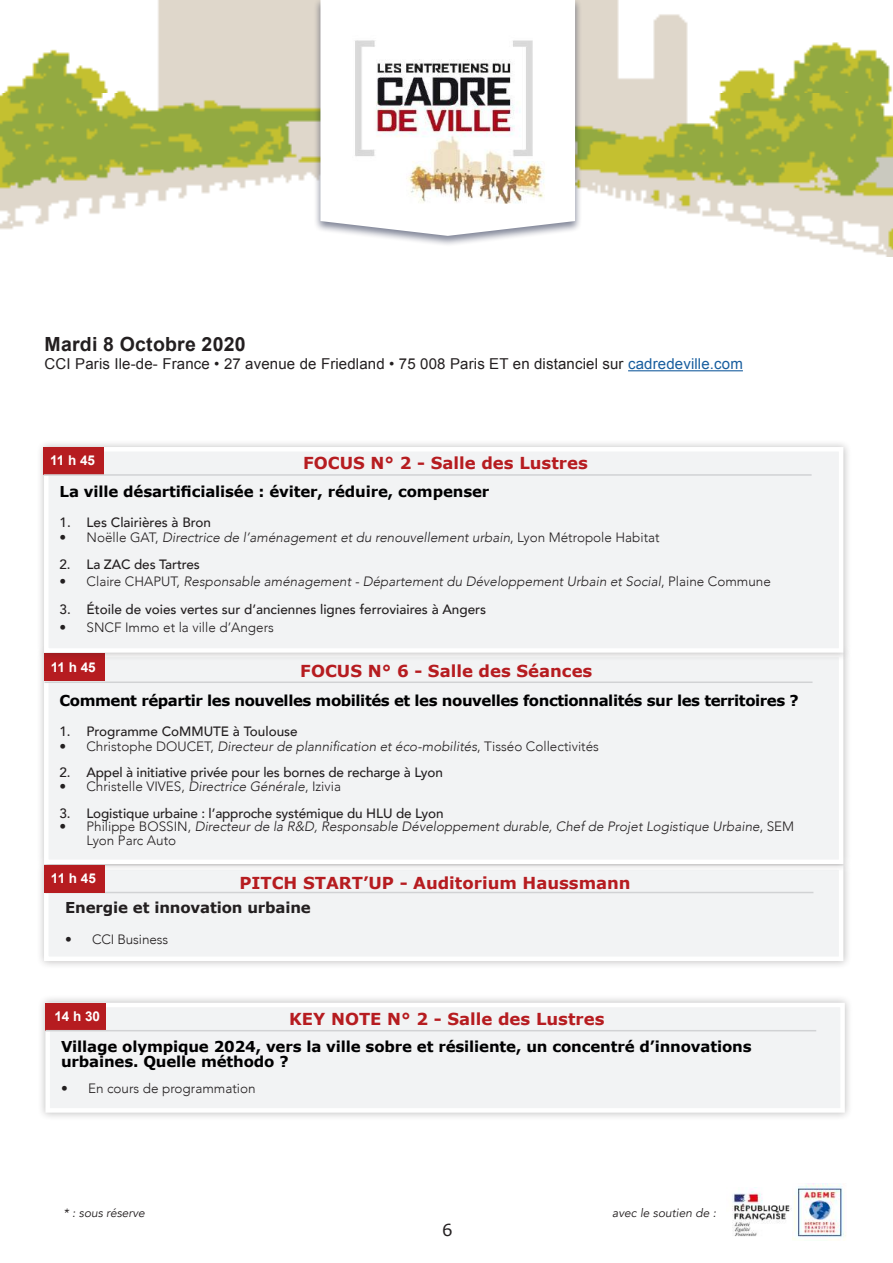
<style>
.page{position:relative;width:893px;height:1263px;background:#fff}
.page>*{position:absolute;margin:0;border:0;box-sizing:border-box;transform-origin:0 0}
.t1{font:700 19.5px "Arial";letter-spacing:.01em;color:#231f20}
.t2{font:700 16.5px "Verdana";color:#b61c20}
.t3{font:16.5px "Verdana";color:#231f20}
.t4{font:700 15px/15px "Verdana";letter-spacing:-.01em;color:#000001}
.t5{font:15px "Arial";letter-spacing:.01em;color:#231f20}
.t6{font:700 15px "Verdana";letter-spacing:-.03em;color:#000001}
.t7{font:700 15px "Verdana";letter-spacing:-.01em;color:#231f20}
.t8{font:italic 300 13.5px/13.5px "Avenir";color:#231f20}
.t9{font:500 13.5px "Avenir";letter-spacing:-.01em;color:#231f20}
.t10{font:300 13.5px "Avenir";color:#231f20}
.t11{font:700 13.5px "Arial";color:#fff}
.t12{font:italic 12px "Avenir";color:#231f20}
.s1{color:#175d9e}
.s2{font-style:normal}
.s3{font-style:italic}
</style>
<div class="page">
<div style="left:36px;top:857px;width:816px;height:112px;background:#231f20;opacity:.3"></div>
<div style="left:44px;top:865px;width:799px;height:96px;background:#f2f3f4;border:4px solid #fff"></div>
<div style="left:36px;top:644px;width:816px;height:228px;background:#231f20;opacity:.3"></div>
<div style="left:44px;top:653px;width:799px;height:211px;background:#f2f3f4;border:4px solid #fff"></div>
<img style="left:0;top:0;width:893px;height:256px">
<div style="left:313px;top:0;width:269px;height:247px;background:#000b2f;opacity:.5"></div>
<svg style="left:320px;top:0;width:255px;height:236px"></svg>
<img style="left:340px;top:29px;width:206px;height:175px">
<hr style="left:45px;top:892px;width:768px;height:1px;background:#d1d2d4">
<div style="left:37px;top:994px;width:816px;height:127px;background:#231f20;opacity:.3"></div>
<div style="left:45px;top:1003px;width:800px;height:110px;background:#f2f3f4;border:4px solid #fff"></div>
<div style="left:45px;top:1003px;width:61px;height:28px;background:#b61c20"></div>
<hr style="left:45px;top:1030px;width:771px;height:1px;background:#d1d2d4">
<div style="left:45px;top:864px;width:60px;height:28px;background:#b61c20"></div>
<hr style="left:45px;top:681px;width:767px;height:2px;background:#d1d2d4">
<div style="left:44px;top:653px;width:61px;height:28px;background:#b61c20"></div>
<hr style="left:628px;top:370px;width:115px;height:1px;background:#175d9e">
<div style="left:36px;top:439px;width:816px;height:222px;background:#231f20;opacity:.3"></div>
<div style="left:44px;top:447px;width:799px;height:206px;background:#f2f3f4;border:4px solid #fff"></div>
<div style="left:44px;top:447px;width:60px;height:28px;background:#b61c20"></div>
<hr style="left:44px;top:474px;width:768px;height:2px;background:#d1d2d4">
<img style="left:732px;top:1187px;width:60px;height:50px">
<img style="left:792px;top:1183px;width:54px;height:57px">
<h1 class="t1" style="left:45px;top:331px;width:202px">Mardi 8 Octobre 2020</h1>
<p class="t5" style="left:45px;top:354px;width:700px">CCI Paris Ile-de- France • 27 avenue de Friedland • 75 008 Paris ET en distanciel sur <span class="s1">cadredeville.com</span></p>
<p class="t11" style="left:50px;top:452px;width:47px">11 h 45</p>
<p class="t2" style="left:303px;top:451px;width:286px">FOCUS N° 2 - Salle des Lustres</p>
<p class="t4" style="left:60px;top:483px;width:431px">La ville désartificialisée : éviter, réduire, compenser</p>
<p class="t9" style="left:60px;top:510px;width:153px">1. Les Clairières à Bron</p>
<p class="t8" style="left:60px;top:530px;width:602px"><span class="s2">• Noëlle GAT,</span> Directrice de l’aménagement et du renouvellement urbain<span class="s2">, Lyon Métropole Habitat</span></p>
<p class="t9" style="left:60px;top:553px;width:142px">2. La ZAC des Tartres</p>
<p class="t8" style="left:60px;top:574px;width:713px"><span class="s2">• Claire CHAPUT,</span> Responsable aménagement - Département du Développement Urbain et Social<span class="s2">, Plaine Commune</span></p>
<p class="t9" style="left:60px;top:598px;width:428px">3. Étoile de voies vertes sur d’anciennes lignes ferroviaires à Angers</p>
<p class="t10" style="left:60px;top:620px;width:216px">• SNCF Immo et la ville d’Angers</p>
<p class="t11" style="left:51px;top:658px;width:47px">11 h 45</p>
<p class="t2" style="left:300px;top:659px;width:294px">FOCUS N° 6 - Salle des Séances</p>
<p class="t6" style="left:59px;top:690px;width:741px">Comment répartir les nouvelles mobilités et les nouvelles fonctionnalités sur les territoires ?</p>
<p class="t9" style="left:59px;top:720px;width:240px">1. Programme CoMMUTE à Toulouse</p>
<p class="t8" style="left:59px;top:740px;width:541px"><span class="s2">• Christophe DOUCET,</span> Directeur de plannification et éco-mobilités<span class="s2">, Tisséo Collectivités</span></p>
<p class="t9" style="left:59px;top:761px;width:385px">2. Appel à initiative privée pour les bornes de recharge à Lyon</p>
<p class="t10" style="left:59px;top:778px;width:283px">• Christelle VIVES, <span class="s3">Directrice Générale</span>, Izivia</p>
<p class="t9" style="left:59px;top:801px;width:386px">3. Logistique urbaine : l’approche systémique du HLU de Lyon</p>
<p class="t8" style="left:86px;top:820px;width:709px;text-indent:-27px"><span class="s2">• Philippe BOSSIN,</span> Directeur de la R&amp;D, Responsable Développement durable, Chef de Projet Logistique Urbaine<span class="s2">, SEM<br>Lyon Parc Auto</span></p>
<p class="t11" style="left:51px;top:869px;width:47px">11 h 45</p>
<p class="t2" style="left:239px;top:871px;width:393px">PITCH START’UP - Auditorium Haussmann</p>
<p class="t7" style="left:65px;top:897px;width:247px">Energie et innovation urbaine</p>
<p class="t10" style="left:65px;top:931px;width:105px">• CCI Business</p>
<p class="t11" style="left:54px;top:1007px;width:47px">14 h 30</p>
<p class="t2" style="left:289px;top:1007px;width:317px">KEY NOTE N° 2 - Salle des Lustres</p>
<p class="t4" style="left:61px;top:1039px;width:692px">Village olympique 2024, vers la ville sobre et résiliente, un concentré d’innovations urbaines. Quelle méthodo ?</p>
<p class="t10" style="left:61px;top:1080px;width:196px">• En cours de programmation</p>
<p class="t12" style="left:64px;top:1205px;width:83px">* : sous réserve</p>
<p class="t12" style="left:612px;top:1205px;width:105px">avec le soutien de :</p>
<p class="t3" style="left:442px;top:1218px;width:12px">6</p>
</div>
